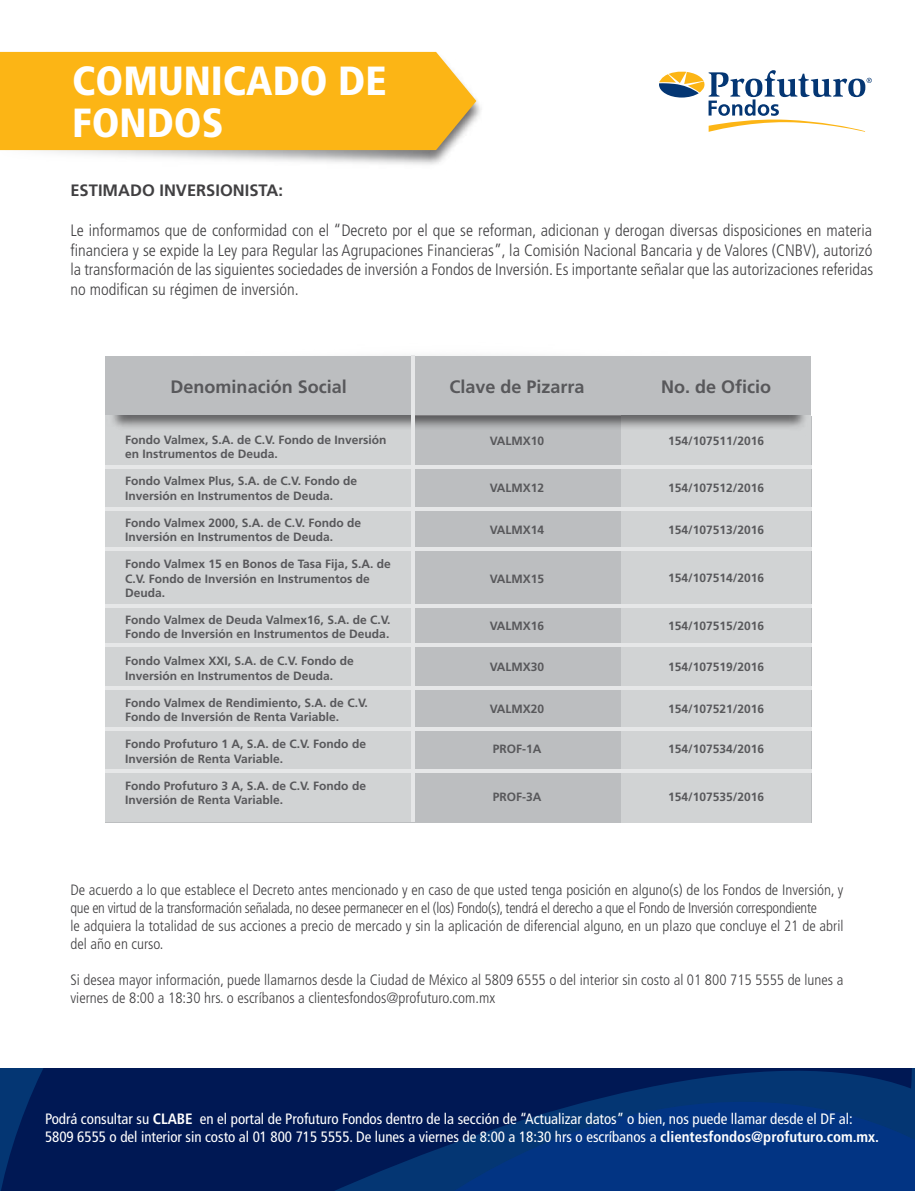
<style>
.page{position:relative;width:915px;height:1191px;background:#fff}
.page>*{position:absolute;margin:0;border:0;box-sizing:border-box;transform-origin:0 0}
.t1{font:900 condensed 40.65px/42px "Frutiger";color:#fff}
.t2{font:700 18px "Frutiger";color:#58585b}
.t3{font:300 condensed 16.5px/19.8px "Frutiger";color:#414042;text-align:justify}
.t4{font:700 16.5px "Frutiger";color:#414042}
.t5{font:300 condensed 15px/18px "Frutiger";color:#414042}
.t6{font:condensed 15px/18px "Frutiger";color:#fff}
.t7{font:700 12px/14.4px "Frutiger";color:#58585b}
.s1{font-weight:700}
</style>
<div class="page">
<div style="left:105px;top:416px;width:706px;height:406px;background:#bcbec0"></div>
<div style="left:106px;top:367px;width:305px;height:455px;background:#d1d3d4"></div>
<div style="left:621px;top:357px;width:189px;height:465px;background:#d1d3d4"></div>
<hr style="left:105px;top:507px;width:706px;height:4px;background:#e6e7e8">
<hr style="left:105px;top:547px;width:706px;height:4px;background:#e6e7e8">
<hr style="left:105px;top:604px;width:706px;height:4px;background:#e6e7e8">
<hr style="left:105px;top:643px;width:706px;height:4px;background:#e6e7e8">
<hr style="left:105px;top:686px;width:706px;height:4px;background:#e6e7e8">
<hr style="left:105px;top:727px;width:706px;height:4px;background:#e6e7e8">
<hr style="left:105px;top:769px;width:706px;height:4px;background:#e6e7e8">
<img style="left:105px;top:355px;width:707px;height:120px">
<img style="left:0;top:51px;width:481px;height:114px">
<div style="left:0;top:52px;width:476px;height:98px;background:#fcb515"></div>
<svg style="left:659px;top:70px;width:212px;height:62px"></svg>
<svg style="left:0;top:1068px;width:911px;height:123px;background:#001c59"></svg>
<svg style="left:441px;top:1101px;width:473px;height:90px;background:#02327c"></svg>
<div style="left:106px;top:356px;width:705px;height:59px;background:#bcbec0"></div>
<hr style="left:411px;top:355px;width:3px;height:467px;background:#e6e7e8">
<h1 class="t1" style="left:72px;top:59px;width:316px">COMUNICADO DE<br>FONDOS</h1>
<h3 class="t4" style="left:70px;top:181px;width:214px">ESTIMADO INVERSIONISTA:</h3>
<p class="t3" style="left:70px;top:220px;width:804px">Le informamos que de conformidad con el “Decreto por el que se reforman, adicionan y derogan diversas disposiciones en materia financiera y se expide la Ley para Regular las Agrupaciones Financieras”, la Comisión Nacional Bancaria y de Valores (CNBV), autorizó la transformación de las siguientes sociedades de inversión a Fondos de Inversión. Es importante señalar que las autorizaciones referidas no modifican su régimen de inversión.</p>
<h2 class="t2" style="left:170px;top:376px;width:178px">Denominación Social</h2>
<p class="t7" style="left:125px;top:432px;width:263px">Fondo Valmex, S.A. de C.V. Fondo de Inversión en Instrumentos de Deuda.</p>
<p class="t7" style="left:125px;top:474px;width:233px">Fondo Valmex Plus, S.A. de C.V. Fondo de<br>Inversión en Instrumentos de Deuda.</p>
<p class="t7" style="left:125px;top:515px;width:237px">Fondo Valmex 2000, S.A. de C.V. Fondo de<br>Inversión en Instrumentos de Deuda.</p>
<p class="t7" style="left:125px;top:556px;width:267px">Fondo Valmex 15 en Bonos de Tasa Fija, S.A. de<br>C.V. Fondo de Inversión en Instrumentos de<br>Deuda.</p>
<p class="t7" style="left:125px;top:612px;width:267px">Fondo Valmex de Deuda Valmex16, S.A. de C.V.<br>Fondo de Inversión en Instrumentos de Deuda.</p>
<p class="t7" style="left:125px;top:654px;width:230px">Fondo Valmex XXI, S.A. de C.V. Fondo de<br>Inversión en Instrumentos de Deuda.</p>
<p class="t7" style="left:125px;top:695px;width:244px">Fondo Valmex de Rendimiento, S.A. de C.V.<br>Fondo de Inversión de Renta Variable.</p>
<p class="t7" style="left:125px;top:736px;width:242px">Fondo Profuturo 1 A, S.A. de C.V. Fondo de<br>Inversión de Renta Variable.</p>
<p class="t7" style="left:125px;top:778px;width:242px">Fondo Profuturo 3 A, S.A. de C.V. Fondo de<br>Inversión de Renta Variable.</p>
<h2 class="t2" style="left:449px;top:376px;width:137px">Clave de Pizarra</h2>
<p class="t7" style="left:489px;top:434px;width:56px">VALMX10</p>
<p class="t7" style="left:489px;top:480px;width:56px">VALMX12</p>
<p class="t7" style="left:489px;top:522px;width:56px">VALMX14</p>
<p class="t7" style="left:489px;top:572px;width:56px">VALMX15</p>
<p class="t7" style="left:489px;top:618px;width:56px">VALMX16</p>
<p class="t7" style="left:489px;top:659px;width:56px">VALMX30</p>
<p class="t7" style="left:489px;top:701px;width:56px">VALMX20</p>
<p class="t7" style="left:492px;top:741px;width:50px">PROF-1A</p>
<p class="t7" style="left:492px;top:789px;width:50px">PROF-3A</p>
<h2 class="t2" style="left:661px;top:376px;width:112px">No. de Oficio</h2>
<p class="t7" style="left:668px;top:434px;width:98px">154/107511/2016</p>
<p class="t7" style="left:668px;top:480px;width:98px">154/107512/2016</p>
<p class="t7" style="left:668px;top:522px;width:98px">154/107513/2016</p>
<p class="t7" style="left:668px;top:570px;width:98px">154/107514/2016</p>
<p class="t7" style="left:668px;top:618px;width:98px">154/107515/2016</p>
<p class="t7" style="left:668px;top:659px;width:98px">154/107519/2016</p>
<p class="t7" style="left:668px;top:701px;width:98px">154/107521/2016</p>
<p class="t7" style="left:668px;top:741px;width:98px">154/107534/2016</p>
<p class="t7" style="left:668px;top:789px;width:98px">154/107535/2016</p>
<p class="t5" style="left:70px;top:881px;width:774px">De acuerdo a lo que establece el Decreto antes mencionado y en caso de que usted tenga posición en alguno(s) de los Fondos de Inversión, y que en virtud de la transformación señalada, no desee permanecer en el (los) Fondo(s), tendrá el derecho a que el Fondo de Inversión correspondiente<br>le adquiera la totalidad de sus acciones a precio de mercado y sin la aplicación de diferencial alguno, en un plazo que concluye el 21 de abril del año en curso.</p>
<p class="t5" style="left:70px;top:971px;width:774px">Si desea mayor información, puede llamarnos desde la Ciudad de México al 5809 6555 o del interior sin costo al 01 800 715 5555 de lunes a viernes de 8:00 a 18:30 hrs. o escríbanos a clientesfondos@profuturo.com.mx</p>
<p class="t6" style="left:45px;top:1109px;width:835px">Podrá consultar su <span class="s1">CLABE</span> en el portal de Profuturo Fondos dentro de la sección de “Actualizar datos” o bien, nos puede llamar desde el DF al:<br>5809 6555 o del interior sin costo al 01 800 715 5555. De lunes a viernes de 8:00 a 18:30 hrs o escríbanos a <span class="s1">clientesfondos@profuturo.com.mx.</span></p>
</div>
